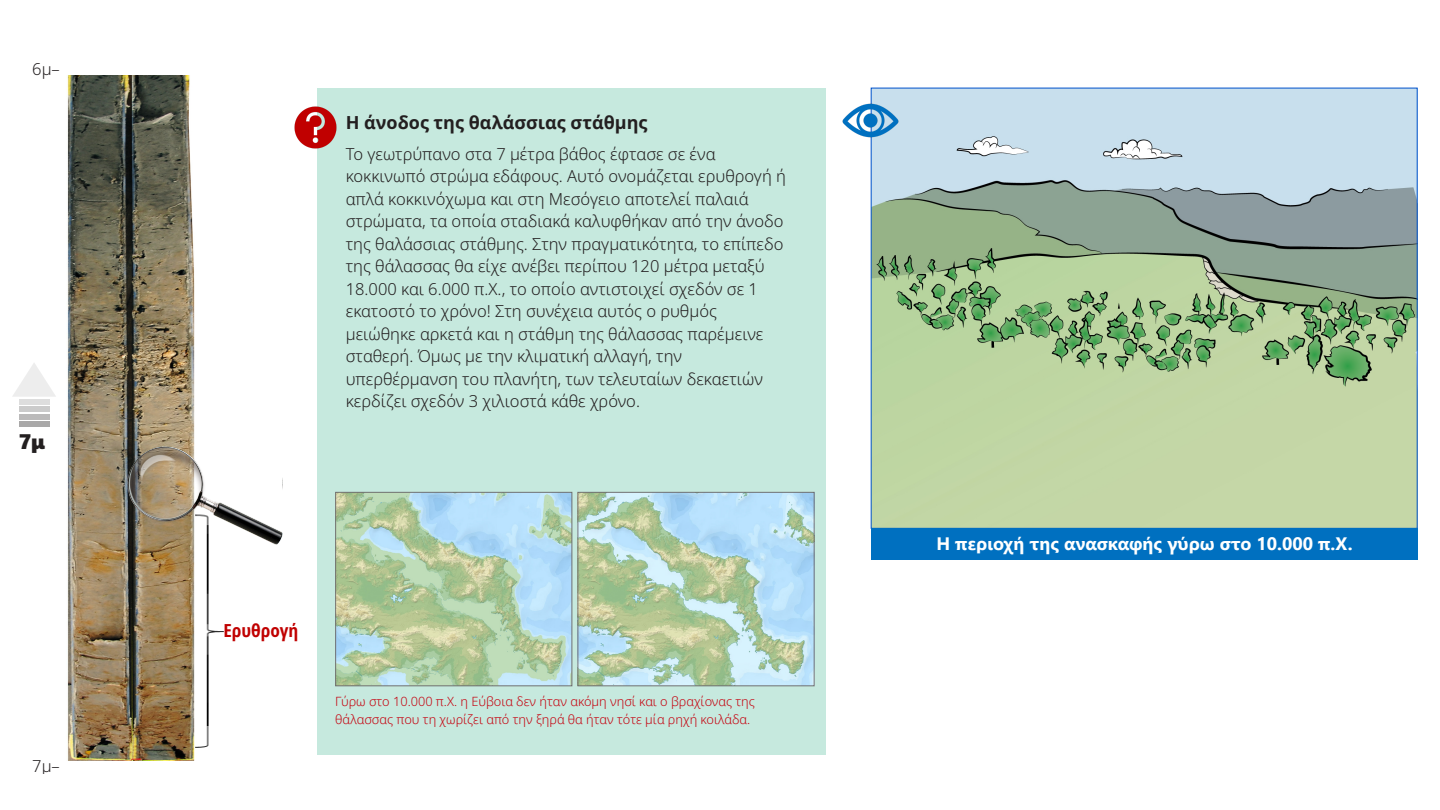
<style>
.page{position:relative;width:1440px;height:810px;background:#fff}
.page>*{position:absolute;margin:0;border:0;box-sizing:border-box;transform-origin:0 0}
.t1{font:21px "Segoe UI Black";color:#231f20}
.t2{font:700 18px "Segoe UI";color:#fff}
.t3{font:700 18px "Noto Sans";color:#231f20}
.t4{font:700 condensed 18px "Noto Sans";color:#c00000}
.t5{font:300 16.5px/22.5px "Noto Sans";color:#231f20}
.t6{font:300 12.75px/17.2px "Noto Sans";color:#c5020f}
</style>
<div class="page">
<div style="left:317px;top:88px;width:509px;height:666px;background:#c6e9de"></div>
<img style="left:67px;top:76px;width:128px;height:684px">
<svg style="left:294px;top:106px;width:43px;height:43px;fill:#c00000"></svg>
<svg style="left:873px;top:90px;width:543px;height:437px;background:#aec6a9"></svg>
<svg style="left:842px;top:88px;width:62px;height:66px"></svg>
<div style="left:871px;top:529px;width:547px;height:31px;background:#0070c0"></div>
<svg style="left:195px;top:545px;width:29px;height:203px"></svg>
<svg style="left:13px;top:363px;width:43px;height:34px"></svg>
<div style="left:19px;top:399px;width:31px;height:5px;background:#ddd"></div>
<div style="left:19px;top:406px;width:31px;height:6px;background:#cbcbcb"></div>
<div style="left:19px;top:414px;width:31px;height:5px;background:#bbbaba"></div>
<div style="left:19px;top:421px;width:31px;height:6px;background:#a9a8a8"></div>
<svg style="left:128px;top:446px;width:155px;height:99px"></svg>
<svg style="left:580px;top:494px;width:232px;height:190px;background:#b6d3c6"></svg>
<div style="left:578px;top:492px;width:236px;height:194px;border:1px solid #707070"></div>
<svg style="left:337px;top:494px;width:233px;height:190px;background:#b3d1bc"></svg>
<div style="left:335px;top:492px;width:237px;height:194px;border:1px solid #707070"></div>
<p class="t5" style="left:32px;top:58px;width:29px">6μ–</p>
<p class="t1" style="left:19px;top:427px;width:28px">7μ</p>
<p class="t5" style="left:32px;top:755px;width:29px">7μ–</p>
<p class="t3" style="left:346px;top:110px;width:303px">Η άνοδος της θαλάσσιας στάθμης</p>
<p class="t5" style="left:346px;top:143px;width:442px">Το γεωτρύπανο στα 7 μέτρα βάθος έφτασε σε ένα κοκκινωπό στρώμα εδάφους. Αυτό ονομάζεται ερυθρογή ή απλά κοκκινόχωμα και στη Μεσόγειο αποτελεί παλαιά στρώματα, τα οποία σταδιακά καλυφθήκαν από την άνοδο της θαλάσσιας στάθμης. Στην πραγματικότητα, το επίπεδο της θάλασσας θα είχε ανέβει περίπου 120 μέτρα μεταξύ 18.000 και 6.000 π.Χ., το οποίο αντιστοιχεί σχεδόν σε 1 εκατοστό το χρόνο! Στη συνέχεια αυτός ο ρυθμός μειώθηκε αρκετά και η στάθμη της θάλασσας παρέμεινε σταθερή. Όμως με την κλιματική αλλαγή, την υπερθέρμανση του πλανήτη, των τελευταίων δεκαετιών κερδίζει σχεδόν 3 χιλιοστά κάθε χρόνο.</p>
<p class="t4" style="left:224px;top:617px;width:76px">Ερυθρογή</p>
<p class="t6" style="left:335px;top:694px;width:421px">Γύρω στο 10.000 π.Χ. η Εύβοια δεν ήταν ακόμη νησί και ο βραχίονας της θάλασσας που τη χωρίζει από την ξηρά θα ήταν τότε μία ρηχή κοιλάδα.</p>
<p class="t2" style="left:936px;top:526px;width:418px">Η περιοχή της ανασκαφής γύρω στο 10.000 π.Χ.</p>
</div>
